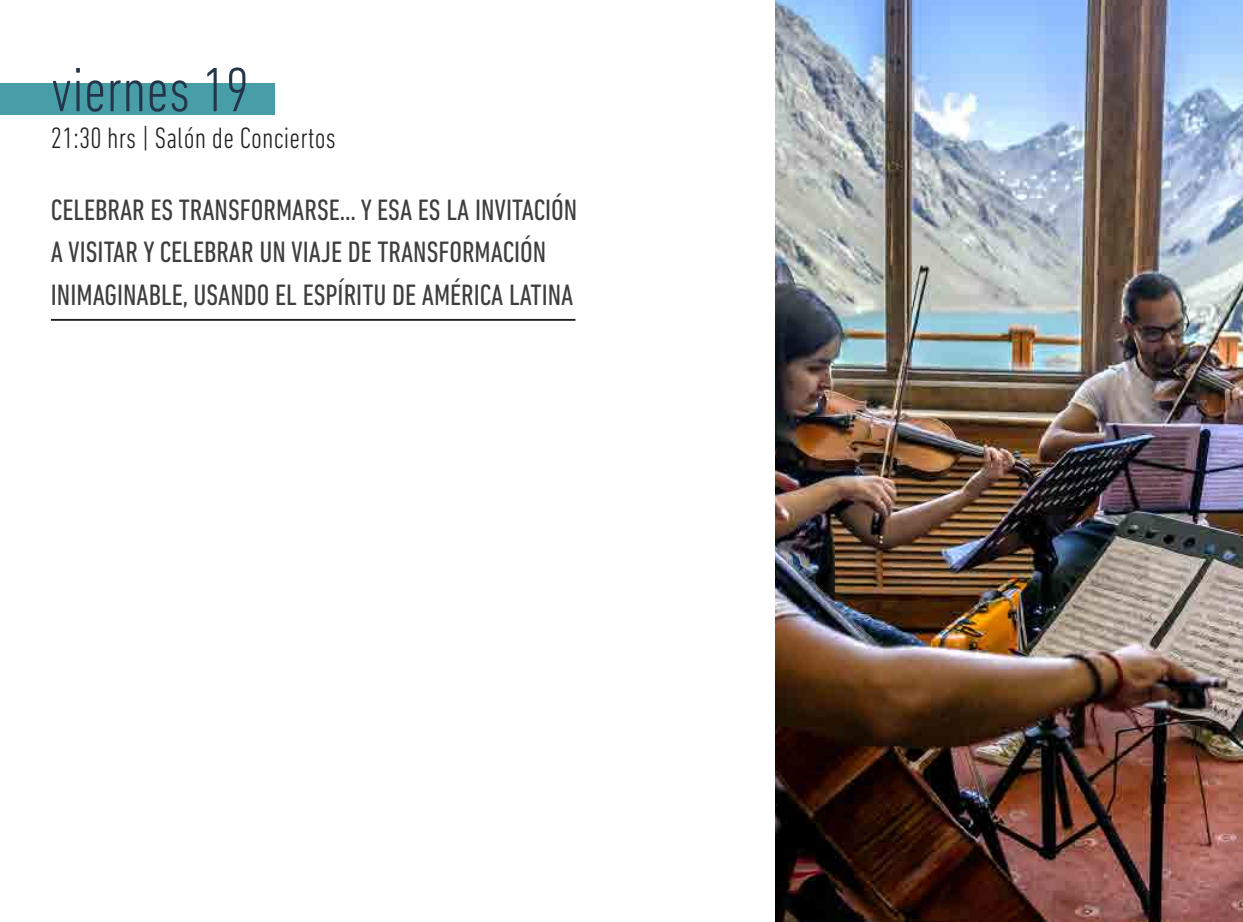
<style>
.page{position:relative;width:1243px;height:922px;background:#fff}
.page>*{position:absolute;margin:0;border:0;box-sizing:border-box;transform-origin:0 0}
.t1{font:300 condensed 63.5px "DIN Next LT Pro";color:#23364b}
.t2{font:condensed 30px/42.5px "DIN Next LT Pro";color:#3e3e3f}
.t3{font:300 condensed 30px "DIN Next LT Pro";letter-spacing:.005em;color:#231f20}
</style>
<div class="page">
<hr style="left:51px;top:319px;width:524px;height:2px;background:#231f20">
<div style="left:0;top:83px;width:275px;height:32px;background:#489ea7"></div>
<img style="left:776px;top:0;width:467px;height:921px">
<h1 class="t1" style="left:51px;top:54px;width:200px">viernes 19</h1>
<p class="t3" style="left:51px;top:121px;width:287px">21:30 hrs | Salón de Conciertos</p>
<p class="t2" style="left:51px;top:188px;width:528px">CELEBRAR ES TRANSFORMARSE… Y ESA ES LA INVITACIÓN<br>A VISITAR Y CELEBRAR UN VIAJE DE TRANSFORMACIÓN<br>INIMAGINABLE, USANDO EL ESPÍRITU DE AMÉRICA LATINA</p>
</div>
